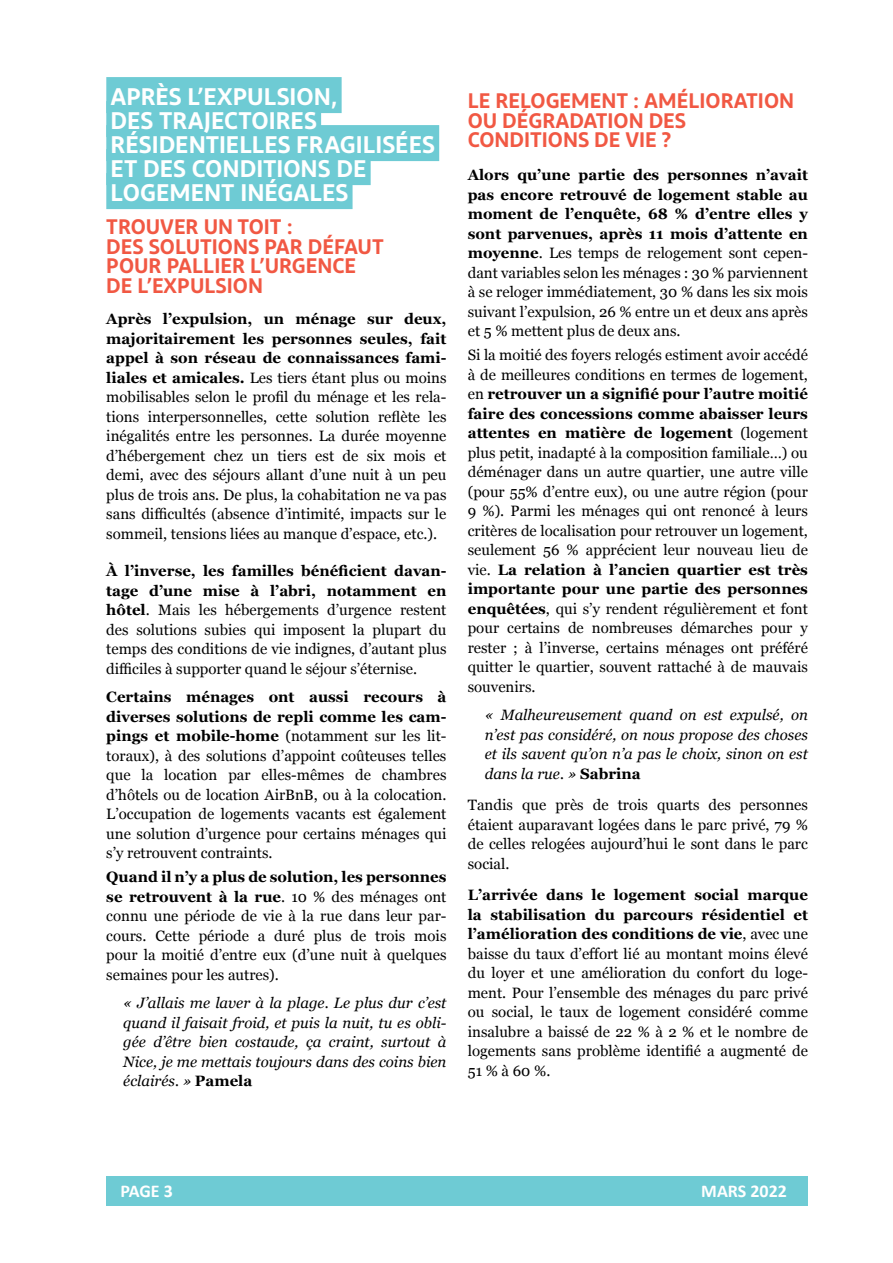
<style>
.page{position:relative;width:893px;height:1263px;background:#fff}
.page>*{position:absolute;margin:0;border:0;box-sizing:border-box;transform-origin:0 0}
.t1{font:600 24px/24px "Diodrum";color:#fff}
.t2{font:600 21px/19.5px "Diodrum";color:#f15843}
.t3{font:700 18px "Calibri";color:#fff}
.t4{font:15px/19.5px "Georgia";color:#000;text-align:justify}
.t5{font:italic 15px/19.5px "Georgia";color:#000;text-align:justify}
.s1{font-weight:700}
.s2{font-weight:700;font-style:normal}
</style>
<div class="page">
<div style="left:106px;top:1176px;width:702px;height:29px;background:#6ecbd4"></div>
<div style="left:106px;top:77px;width:236px;height:36px;background:#6ecbd4"></div>
<div style="left:106px;top:101px;width:215px;height:36px;background:#6ecbd4"></div>
<div style="left:106px;top:125px;width:333px;height:36px;background:#6ecbd4"></div>
<div style="left:106px;top:149px;width:265px;height:36px;background:#6ecbd4"></div>
<div style="left:106px;top:173px;width:247px;height:36px;background:#6ecbd4"></div>
<h1 class="t1" style="left:111px;top:83px;width:326px">APRÈS L’EXPULSION,<br>DES TRAJECTOIRES<br>RÉSIDENTIELLES FRAGILISÉES<br>ET DES CONDITIONS DE<br>LOGEMENT INÉGALES</h1>
<h2 class="t2" style="left:106px;top:216px;width:279px">TROUVER UN TOIT :<br>DES SOLUTIONS PAR DÉFAUT<br>POUR PALLIER L’URGENCE<br>DE L’EXPULSION</h2>
<p class="t4" style="left:106px;top:308px;width:342px"><span class="s1">Après l’expulsion, un ménage sur deux, majoritairement les personnes seules, fait appel à son réseau de connaissances fami&shy;liales et amicales.</span> Les tiers étant plus ou moins mobilisables selon le profil du ménage et les rela&shy;tions interpersonnelles, cette solution reflète les inégalités entre les personnes. La durée moyenne d’hébergement chez un tiers est de six mois et demi, avec des séjours allant d’une nuit à un peu plus de trois ans. De plus, la cohabitation ne va pas sans difficultés (absence d’intimité, impacts sur le sommeil, tensions liées au manque d’espace, etc.).</p>
<p class="t4" style="left:106px;top:560px;width:342px"><span class="s1">À l’inverse, les familles bénéficient davan&shy;tage d’une mise à l’abri, notamment en hôtel</span>. Mais les hébergements d’urgence restent des solutions subies qui imposent la plupart du temps des conditions de vie indignes, d’autant plus difficiles à supporter quand le séjour s’éternise.</p>
<p class="t4" style="left:106px;top:686px;width:342px"><span class="s1">Certains ménages ont aussi recours à diverses solutions de repli comme les cam&shy;pings et mobile-home</span> (notamment sur les lit&shy;toraux), à des solutions d’appoint coûteuses telles que la location par elles-mêmes de chambres d’hôtels ou de location AirBnB, ou à la colocation.<br>L’occupation de logements vacants est également une solution d’urgence pour certains ménages qui s’y retrouvent contraints.</p>
<p class="t4" style="left:106px;top:866px;width:342px"><span class="s1">Quand il n’y a plus de solution, les personnes se retrouvent à la rue</span>. 10 % des ménages ont connu une période de vie à la rue dans leur par&shy;cours. Cette période a duré plus de trois mois pour la moitié d’entre eux (d’une nuit à quelques semaines pour les autres).</p>
<p class="t5" style="left:123px;top:992px;width:325px">« J’allais me laver à la plage. Le plus dur c’est quand il faisait froid, et puis la nuit, tu es obli&shy;gée d’être bien costaude, ça craint, surtout à Nice, je me mettais toujours dans des coins bien éclairés. » <span class="s2">Pamela</span></p>
<h2 class="t2" style="left:468px;top:90px;width:328px">LE RELOGEMENT : AMÉLIORATION<br>OU DÉGRADATION DES<br>CONDITIONS DE VIE ?</h2>
<p class="t4" style="left:468px;top:164px;width:342px"><span class="s1">Alors qu’une partie des personnes n’avait pas encore retrouvé de logement stable au moment de l’enquête, 68 % d’entre elles y sont parvenues, après 11 mois d’attente en moyenne</span>. Les temps de relogement sont cepen&shy;dant variables selon les ménages : 30 % parviennent à se reloger immédiatement, 30 % dans les six mois suivant l’expulsion, 26 % entre un et deux ans après et 5 % mettent plus de deux ans.</p>
<p class="t4" style="left:468px;top:344px;width:342px">Si la moitié des foyers relogés estiment avoir accédé à de meilleures conditions en termes de logement, en <span class="s1">retrouver un a signifié pour l’autre moitié faire des concessions comme abaisser leurs attentes en matière de logement</span> (logement plus petit, inadapté à la composition familiale…) ou déménager dans un autre quartier, une autre ville (pour 55% d’entre eux), ou une autre région (pour 9 %). Parmi les ménages qui ont renoncé à leurs critères de localisation pour retrouver un logement, seulement 56 % apprécient leur nouveau lieu de vie. <span class="s1">La relation à l’ancien quartier est très importante pour une partie des personnes enquêtées</span>, qui s’y rendent régulièrement et font pour certains de nombreuses démarches pour y rester ; à l’inverse, certains ménages ont préféré quitter le quartier, souvent rattaché à de mauvais souvenirs.</p>
<p class="t5" style="left:485px;top:704px;width:325px">« Malheureusement quand on est expulsé, on n’est pas considéré, on nous propose des choses et ils savent qu’on n’a pas le choix, sinon on est dans la rue. » <span class="s2">Sabrina</span></p>
<p class="t4" style="left:468px;top:794px;width:342px">Tandis que près de trois quarts des personnes étaient auparavant logées dans le parc privé, 79 % de celles relogées aujourd’hui le sont dans le parc social.</p>
<p class="t4" style="left:468px;top:884px;width:342px"><span class="s1">L’arrivée dans le logement social marque la stabilisation du parcours résidentiel et l’amélioration des conditions de vie</span>, avec une baisse du taux d’effort lié au montant moins élevé du loyer et une amélioration du confort du loge&shy;ment. Pour l’ensemble des ménages du parc privé ou social, le taux de logement considéré comme insalubre a baissé de 22 % à 2 % et le nombre de logements sans problème identifié a augmenté de 51 % à 60 %.</p>
<p class="t3" style="left:120px;top:1179px;width:54px">PAGE 3</p>
<p class="t3" style="left:701px;top:1179px;width:87px">MARS 2022</p>
</div>
